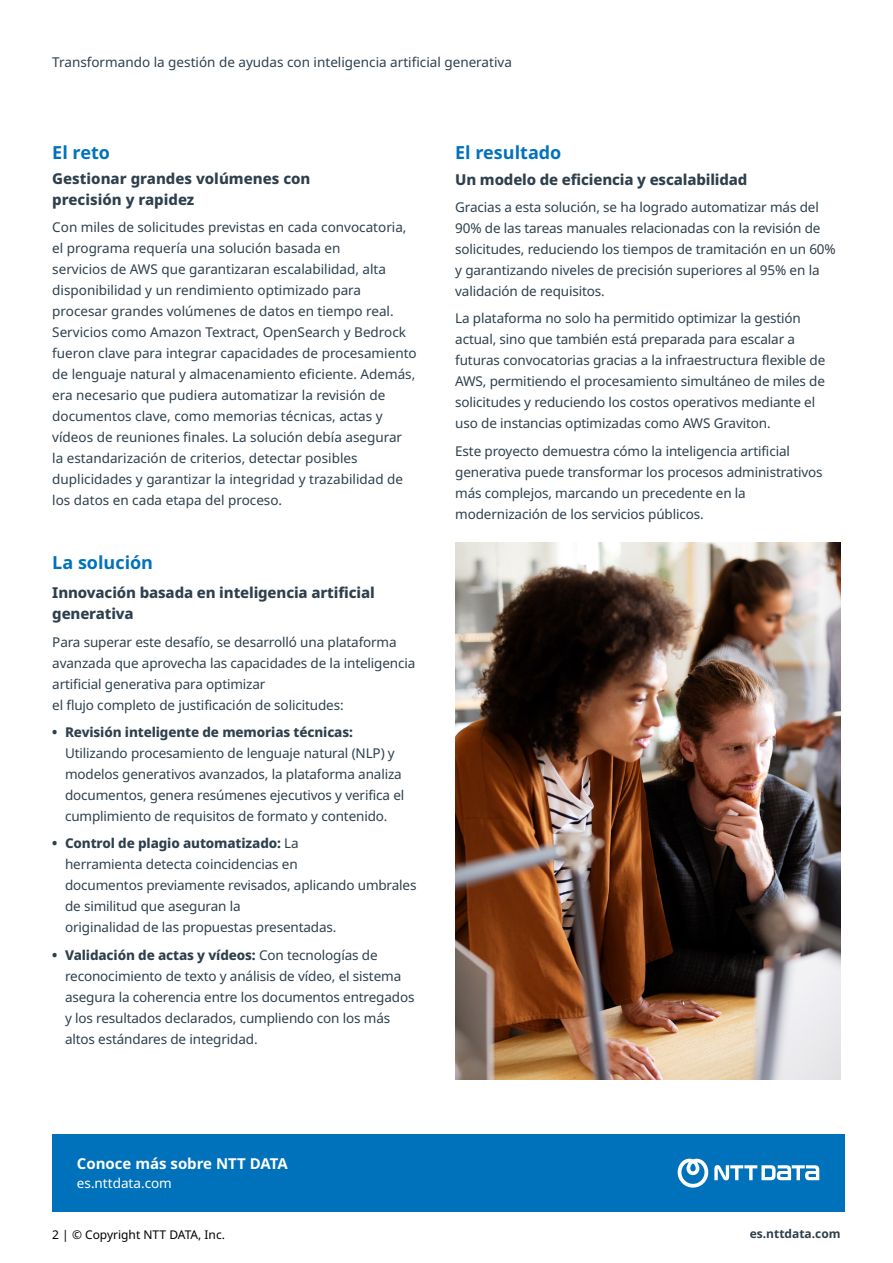
<style>
.page{position:relative;width:893px;height:1263px;background:#fff}
.page>*{position:absolute;margin:0;border:0;box-sizing:border-box;transform-origin:0 0}
.HEADING_3_12pt{font:700 18px "Noto Sans";color:#0072bc}
.HEADING_4_10pt{font:700 18px "Noto Sans";color:#0072bc}
.HEADING_4_10pt-2{font:800 15px/21px "Noto Sans";letter-spacing:-.01em;color:#2e404d}
.BODY_TEXT_9pt{font:800 15px/21px "Noto Sans";color:#2e404d}
.HEADING_4_10pt-3{font:700 15px "Noto Sans";color:#fff}
.BODY_TEXT_9pt-2{font:13.5px/21px "Noto Sans";color:#2e404d}
.HEADING_4_10pt-4{font:13.5px/21px "Noto Sans";letter-spacing:-.01em;color:#2e404d}
.DESCRIPTOR_TEXT_9pt{font:13.5px "Noto Sans";color:#2e404d}
.BODY_TEXT_9pt-3{font:13.5px "Noto Sans";color:#fff}
.PAGE_INFORMATION___LEGAL_8pt{font:12px "Noto Sans";color:#000}
.PAGE_INFORMATION___LEGAL_8pt-2{font:700 12px "Noto Sans";color:#2e404d}
.s1{font-weight:800}
</style>
<div class="page">
<img style="left:455px;top:543px;width:386px;height:536px">
<div style="left:52px;top:1134px;width:792px;height:78px;background:#0072bc"></div>
<svg style="left:678px;top:1159px;width:30px;height:28px"></svg>
<svg style="left:714px;top:1165px;width:105px;height:15px"></svg>
<p class="DESCRIPTOR_TEXT_9pt" style="left:52px;top:52px;width:461px">Transformando la gestión de ayudas con inteligencia artificial generativa</p>
<p class="HEADING_3_12pt" style="left:52px;top:140px;width:59px">El reto</p>
<p class="BODY_TEXT_9pt" style="left:52px;top:168px;width:260px">Gestionar grandes volúmenes con precisión y rapidez</p>
<p class="BODY_TEXT_9pt-2" style="left:52px;top:217px;width:366px">Con miles de solicitudes previstas en cada convocatoria, el programa requería una solución basada en<br>servicios de AWS que garantizaran escalabilidad, alta disponibilidad y un rendimiento optimizado para procesar grandes volúmenes de datos en tiempo real.<br>Servicios como Amazon Textract, OpenSearch y Bedrock fueron clave para integrar capacidades de procesamiento de lenguaje natural y almacenamiento eficiente. Además, era necesario que pudiera automatizar la revisión de documentos clave, como memorias técnicas, actas y vídeos de reuniones finales. La solución debía asegurar<br>la estandarización de criterios, detectar posibles duplicidades y garantizar la integridad y trazabilidad de los datos en cada etapa del proceso.</p>
<p class="HEADING_3_12pt" style="left:52px;top:549px;width:102px">La solución</p>
<p class="HEADING_4_10pt-2" style="left:52px;top:582px;width:324px">Innovación basada en inteligencia artificial generativa</p>
<p class="HEADING_4_10pt-4" style="left:52px;top:631px;width:365px">Para superar este desafío, se desarrolló una plataforma avanzada que aprovecha las capacidades de la inteligencia artificial generativa para optimizar<br>el flujo completo de justificación de solicitudes:</p>
<p class="BODY_TEXT_9pt-2" style="left:65px;top:722px;width:341px;text-indent:-13px"><span class="s1">• Revisión inteligente de memorias técnicas:<br></span>Utilizando procesamiento de lenguaje natural (NLP) y modelos generativos avanzados, la plataforma analiza documentos, genera resúmenes ejecutivos y verifica el cumplimiento de requisitos de formato y contenido.</p>
<p class="BODY_TEXT_9pt-2" style="left:65px;top:833px;width:353px;text-indent:-13px"><span class="s1">• Control de plagio automatizado:</span> La<br>herramienta detecta coincidencias en<br>documentos previamente revisados, aplicando umbrales de similitud que aseguran la<br>originalidad de las propuestas presentadas.</p>
<p class="BODY_TEXT_9pt-2" style="left:65px;top:945px;width:351px;text-indent:-13px"><span class="s1">• Validación de actas y vídeos:</span> Con tecnologías de reconocimiento de texto y análisis de vídeo, el sistema asegura la coherencia entre los documentos entregados y los resultados declarados, cumpliendo con los más altos estándares de integridad.</p>
<p class="HEADING_4_10pt" style="left:455px;top:140px;width:108px">El resultado</p>
<p class="HEADING_4_10pt-2" style="left:455px;top:169px;width:294px">Un modelo de eficiencia y escalabilidad</p>
<p class="HEADING_4_10pt-4" style="left:455px;top:197px;width:382px">Gracias a esta solución, se ha logrado automatizar más del 90% de las tareas manuales relacionadas con la revisión de solicitudes, reduciendo los tiempos de tramitación en un 60% y garantizando niveles de precisión superiores al 95% en la validación de requisitos.</p>
<p class="HEADING_4_10pt-4" style="left:455px;top:308px;width:372px">La plataforma no solo ha permitido optimizar la gestión actual, sino que también está preparada para escalar a futuras convocatorias gracias a la infraestructura flexible de AWS, permitiendo el procesamiento simultáneo de miles de solicitudes y reduciendo los costos operativos mediante el uso de instancias optimizadas como AWS Graviton.</p>
<p class="HEADING_4_10pt-4" style="left:455px;top:441px;width:369px">Este proyecto demuestra cómo la inteligencia artificial generativa puede transformar los procesos administrativos más complejos, marcando un precedente en la modernización de los servicios públicos.</p>
<p class="HEADING_4_10pt-3" style="left:77px;top:1153px;width:212px">Conoce más sobre NTT DATA</p>
<p class="BODY_TEXT_9pt-3" style="left:77px;top:1173px;width:96px">es.nttdata.com</p>
<p class="PAGE_INFORMATION___LEGAL_8pt" style="left:52px;top:1226px;width:174px">2 | © Copyright NTT DATA, Inc.</p>
<p class="PAGE_INFORMATION___LEGAL_8pt-2" style="left:750px;top:1225px;width:92px">es.nttdata.com</p>
</div>
